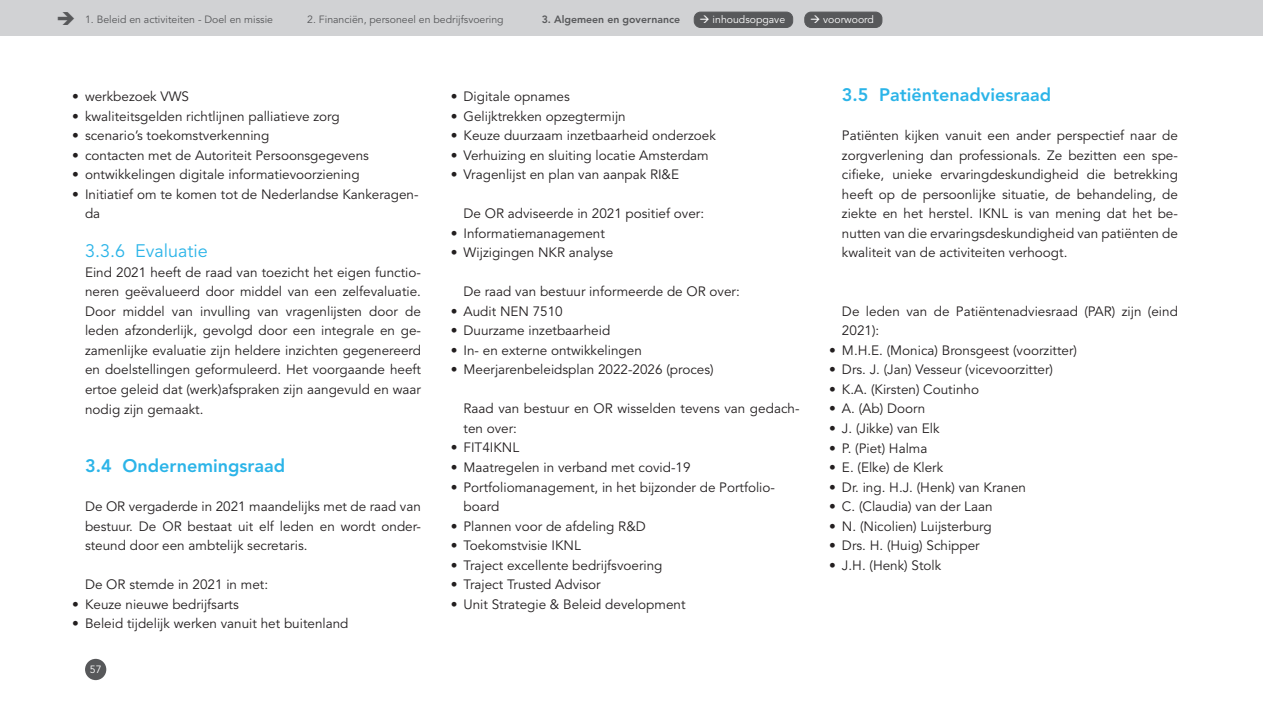
<style>
.page{position:relative;width:1263px;height:711px;background:#fff}
.page>*{position:absolute;margin:0;border:0;box-sizing:border-box;transform-origin:0 0}
.t1{font:800 18px "Avenir LT Std";color:#2bb4e8}
.t2{font:18px "Avenir LT Std";color:#2bb4e8}
.t3{font:13.5px/19.5px "Avenir LT Std";color:#231f20}
.t4{font:10.5px "Avenir LT Std";color:#57585a}
.t5{font:10.5px "Avenir LT Std";color:#fff}
.t6{font:800 10.5px "Avenir LT Std";color:#57585a}
</style>
<div class="page">
<div style="left:0;top:0;width:1263px;height:36px;background:#d1d2d4"></div>
<div style="left:85px;top:658px;width:21px;height:21px;background:#57585a;border-radius:50%"></div>
<div style="left:694px;top:12px;width:99px;height:15px;background:#57585a;border-radius:6px"></div>
<div style="left:694px;top:12px;width:99px;height:16px;border:1px solid #57585a;border-radius:6px"></div>
<div style="left:805px;top:12px;width:77px;height:15px;background:#57585a;border-radius:6px"></div>
<div style="left:804px;top:12px;width:78px;height:16px;border:1px solid #57585a;border-radius:6px"></div>
<p class="t4" style="left:85px;top:13px;width:190px">1. Beleid en activiteiten - Doel en missie</p>
<p class="t4" style="left:307px;top:13px;width:198px">2. Financiën, personeel en bedrijfsvoering</p>
<p class="t6" style="left:542px;top:13px;width:140px">3. Algemeen en governance</p>
<p class="t5" style="left:699px;top:13px;width:87px">→ inhoudsopgave</p>
<p class="t5" style="left:810px;top:13px;width:65px">→ voorwoord</p>
<p class="t3" style="left:72px;top:87px;width:118px">• werkbezoek VWS</p>
<p class="t3" style="left:72px;top:106px;width:269px">• kwaliteitsgelden richtlijnen palliatieve zorg</p>
<p class="t3" style="left:72px;top:126px;width:199px">• scenario’s toekomstverkenning</p>
<p class="t3" style="left:72px;top:145px;width:298px">• contacten met de Autoriteit Persoonsgegevens</p>
<p class="t3" style="left:72px;top:165px;width:289px">• ontwikkelingen digitale informatievoorziening</p>
<p class="t3" style="left:85px;top:184px;width:335px;text-indent:-13px">• Initiatief om te komen tot de Nederlandse Kankeragen&shy;da</p>
<h1 class="t2" style="left:85px;top:240px;width:124px">3.3.6 Evaluatie</h1>
<p class="t3" style="left:85px;top:263px;width:337px;text-align:justify">Eind 2021 heeft de raad van toezicht het eigen functio&shy;neren geëvalueerd door middel van een zelfevaluatie.<br>Door middel van invulling van vragenlijsten door de leden afzonderlijk, gevolgd door een integrale en ge&shy;zamenlijke evaluatie zijn heldere inzichten gegenereerd en doelstellingen geformuleerd. Het voorgaande heeft ertoe geleid dat (werk)afspraken zijn aangevuld en waar nodig zijn gemaakt.</p>
<h1 class="t1" style="left:85px;top:455px;width:201px">3.4 Ondernemingsraad</h1>
<p class="t3" style="left:85px;top:497px;width:337px;text-align:justify">De OR vergaderde in 2021 maandelijks met de raad van bestuur. De OR bestaat uit elf leden en wordt onder&shy;steund door een ambtelijk secretaris.</p>
<p class="t3" style="left:85px;top:574px;width:185px">De OR stemde in 2021 in met:</p>
<p class="t3" style="left:72px;top:594px;width:168px">• Keuze nieuwe bedrijfsarts</p>
<p class="t3" style="left:72px;top:613px;width:278px">• Beleid tijdelijk werken vanuit het buitenland</p>
<p class="t5" style="left:90px;top:663px;width:13px">57</p>
<p class="t3" style="left:451px;top:87px;width:121px">• Digitale opnames</p>
<p class="t3" style="left:451px;top:106px;width:176px">• Gelijktrekken opzegtermijn</p>
<p class="t3" style="left:451px;top:126px;width:267px">• Keuze duurzaam inzetbaarheid onderzoek</p>
<p class="t3" style="left:451px;top:145px;width:259px">• Verhuizing en sluiting locatie Amsterdam</p>
<p class="t3" style="left:451px;top:165px;width:230px">• Vragenlijst en plan van aanpak RI&amp;E</p>
<p class="t3" style="left:463px;top:204px;width:242px">De OR adviseerde in 2021 positief over:</p>
<p class="t3" style="left:451px;top:223px;width:156px">• Informatiemanagement</p>
<p class="t3" style="left:451px;top:243px;width:164px">• Wijzigingen NKR analyse</p>
<p class="t3" style="left:463px;top:282px;width:278px">De raad van bestuur informeerde de OR over:</p>
<p class="t3" style="left:451px;top:301px;width:114px">• Audit NEN 7510</p>
<p class="t3" style="left:451px;top:321px;width:161px">• Duurzame inzetbaarheid</p>
<p class="t3" style="left:451px;top:340px;width:193px">• In- en externe ontwikkelingen</p>
<p class="t3" style="left:451px;top:360px;width:264px">• Meerjarenbeleidsplan 2022-2026 (proces)</p>
<p class="t3" style="left:463px;top:399px;width:337px">Raad van bestuur en OR wisselden tevens van gedach&shy;ten over:</p>
<p class="t3" style="left:451px;top:438px;width:70px">• FIT4IKNL</p>
<p class="t3" style="left:451px;top:457px;width:241px">• Maatregelen in verband met covid-19</p>
<p class="t3" style="left:463px;top:477px;width:313px;text-indent:-13px">• Portfoliomanagement, in het bijzonder de Portfolio&shy;board</p>
<p class="t3" style="left:451px;top:516px;width:197px">• Plannen voor de afdeling R&amp;D</p>
<p class="t3" style="left:451px;top:535px;width:132px">• Toekomstvisie IKNL</p>
<p class="t3" style="left:451px;top:555px;width:213px">• Traject excellente bedrijfsvoering</p>
<p class="t3" style="left:451px;top:574px;width:151px">• Traject Trusted Advisor</p>
<p class="t3" style="left:451px;top:594px;width:236px">• Unit Strategie &amp; Beleid development</p>
<h1 class="t1" style="left:842px;top:84px;width:210px">3.5 Patiëntenadviesraad</h1>
<p class="t3" style="left:842px;top:126px;width:337px;text-align:justify">Patiënten kijken vanuit een ander perspectief naar de zorgverlening dan professionals. Ze bezitten een spe&shy;cifieke, unieke ervaringdeskundigheid die betrekking heeft op de persoonlijke situatie, de behandeling, de ziekte en het herstel. IKNL is van mening dat het be&shy;nutten van die ervaringsdeskundigheid van patiënten de kwaliteit van de activiteiten verhoogt.</p>
<p class="t3" style="left:842px;top:301px;width:337px">De leden van de Patiëntenadviesraad (PAR) zijn (eind<br>2021):</p>
<p class="t3" style="left:829px;top:340px;width:249px">• M.H.E. (Monica) Bronsgeest (voorzitter)</p>
<p class="t3" style="left:829px;top:360px;width:225px">• Drs. J. (Jan) Vesseur (vicevoorzitter)</p>
<p class="t3" style="left:829px;top:379px;width:151px">• K.A. (Kirsten) Coutinho</p>
<p class="t3" style="left:829px;top:399px;width:98px">• A. (Ab) Doorn</p>
<p class="t3" style="left:829px;top:418px;width:112px">• J. (Jikke) van Elk</p>
<p class="t3" style="left:829px;top:438px;width:100px">• P. (Piet) Halma</p>
<p class="t3" style="left:829px;top:457px;width:116px">• E. (Elke) de Klerk</p>
<p class="t3" style="left:829px;top:477px;width:198px">• Dr. ing. H.J. (Henk) van Kranen</p>
<p class="t3" style="left:829px;top:496px;width:165px">• C. (Claudia) van der Laan</p>
<p class="t3" style="left:829px;top:516px;width:164px">• N. (Nicolien) Luijsterburg</p>
<p class="t3" style="left:829px;top:535px;width:152px">• Drs. H. (Huig) Schipper</p>
<p class="t3" style="left:829px;top:555px;width:114px">• J.H. (Henk) Stolk</p>
</div>
